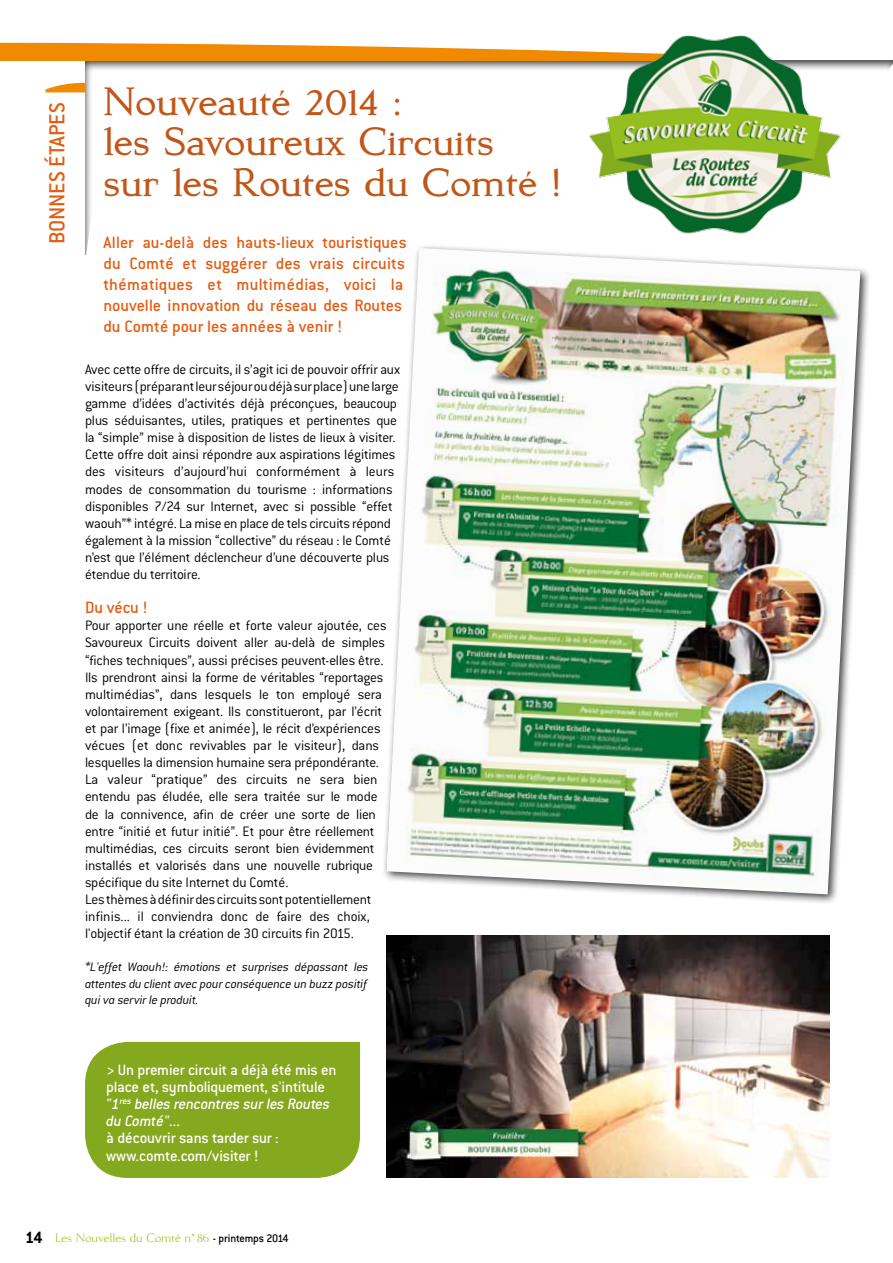
<style>
.page{position:relative;width:893px;height:1263px;background:#fff}
.page>*{position:absolute;margin:0;border:0;box-sizing:border-box;transform-origin:0 0}
.t1{font:700 43.5px/40.5px "Kurosawa Serif";color:#c05719}
.t2{font:500 24px "Conduit ITC";color:#e35d12}
.t3{font:500 18px/21px "Conduit ITC";letter-spacing:.01em;color:#e35d12}
.t4{font:500 16.5px/17.1px "Conduit ITC";letter-spacing:-.01em;color:#fff}
.t5{font:300 15px/17.1px "Conduit ITC";letter-spacing:-.01em;color:#000}
.t6{font:italic 300 13.5px/16.5px "Conduit ITC";letter-spacing:-.01em;color:#000;text-align:justify}
.t7{font:13.5px "Kurosawa Serif";color:#97bf0d}
.s1{font-style:italic}
.s2{font-family:"Conduit ITC";font-weight:700;font-size:18px;color:#000}
.s3{font-family:"Conduit ITC";font-weight:500;font-size:12px;color:#000}
</style>
<div class="page">
<svg style="left:94px;top:64px;width:799px;height:6px"></svg>
<svg style="left:46px;top:83px;width:39px;height:9px"></svg>
<svg style="left:85px;top:95px;width:6px;height:160px"></svg>
<svg style="left:0;top:42px;width:585px;height:19px"></svg>
<img style="left:585px;top:35px;width:258px;height:199px">
<div style="left:85px;top:1042px;width:275px;height:136px;background:#84a81e"></div>
<img style="left:387px;top:936px;width:442px;height:242px">
<div style="left:382px;top:243px;width:489px;height:662px;background:#000;opacity:.75"></div>
<img style="left:386px;top:248px;width:474px;height:646px">
<h2 class="t2" style="left:43px;top:244px;width:142px;rotate:-90deg">Bonnes Étapes</h2>
<h1 class="t1" style="left:103px;top:83px;width:460px">Nouveauté 2014 :<br>les Savoureux Circuits<br>sur les Routes du Comté !</h1>
<p class="t3" style="left:103px;top:231px;width:305px">Aller au-delà des hauts-lieux touristiques du Comté et suggérer des vrais circuits thématiques et multimédias, voici la nouvelle innovation du réseau des Routes du Comté pour les années à venir !</p>
<p class="t5" style="left:85px;top:361px;width:317px">Avec cette offre de circuits, il s’agit ici de pouvoir offrir aux visiteurs (préparant leur séjour ou déjà sur place) une large gamme d’idées d’activités déjà préconçues, beaucoup plus séduisantes, utiles, pratiques et pertinentes que la “simple” mise à disposition de listes de lieux à visiter.<br>Cette offre doit ainsi répondre aux aspirations légitimes des visiteurs d’aujourd’hui conformément à leurs modes de consommation du tourisme : informations disponibles 7/24 sur Internet, avec si possible “effet waouh”* intégré. La mise en place de tels circuits répond également à la mission “collective” du réseau : le Comté n’est que l’élément déclencheur d’une découverte plus étendue du territoire.</p>
<p class="t3" style="left:85px;top:597px;width:64px">Du vécu !</p>
<p class="t5" style="left:85px;top:617px;width:303px">Pour apporter une réelle et forte valeur ajoutée, ces Savoureux Circuits doivent aller au-delà de simples “fiches techniques”, aussi précises peuvent-elles être.<br>Ils prendront ainsi la forme de véritables “reportages multimédias”, dans lesquels le ton employé sera volontairement exigeant. Ils constitueront, par l’écrit et par l’image (fixe et animée), le récit d’expériences vécues (et donc revivables par le visiteur), dans lesquelles la dimension humaine sera prépondérante.<br>La valeur “pratique” des circuits ne sera bien entendu pas éludée, elle sera traitée sur le mode de la connivence, afin de créer une sorte de lien entre “initié et futur initié”. Et pour être réellement multimédias, ces circuits seront bien évidemment installés et valorisés dans une nouvelle rubrique spécifique du site Internet du Comté.<br>Les thèmes à définir des circuits sont potentiellement infinis... il conviendra donc de faire des choix, l'objectif étant la création de 30 circuits fin 2015.</p>
<p class="t6" style="left:85px;top:959px;width:285px">*L'effet Waouh!: émotions et surprises dépassant les attentes du client avec pour conséquence un buzz positif qui va servir le produit.</p>
<p class="t4" style="left:106px;top:1061px;width:232px">&gt; Un premier circuit a déjà été mis en place et, symboliquement, s'intitule <span class="s1">"1</span><sup>res</sup> <span class="s1">belles rencontres sur les Routes du Comté"</span>...<br>à découvrir sans tarder sur : www.comte.com/visiter !</p>
<p class="t7" style="left:25px;top:1231px;width:265px"><span class="s2">14</span> Les Nouvelles du Comté n° 86 <span class="s3">- printemps 2014</span></p>
</div>
